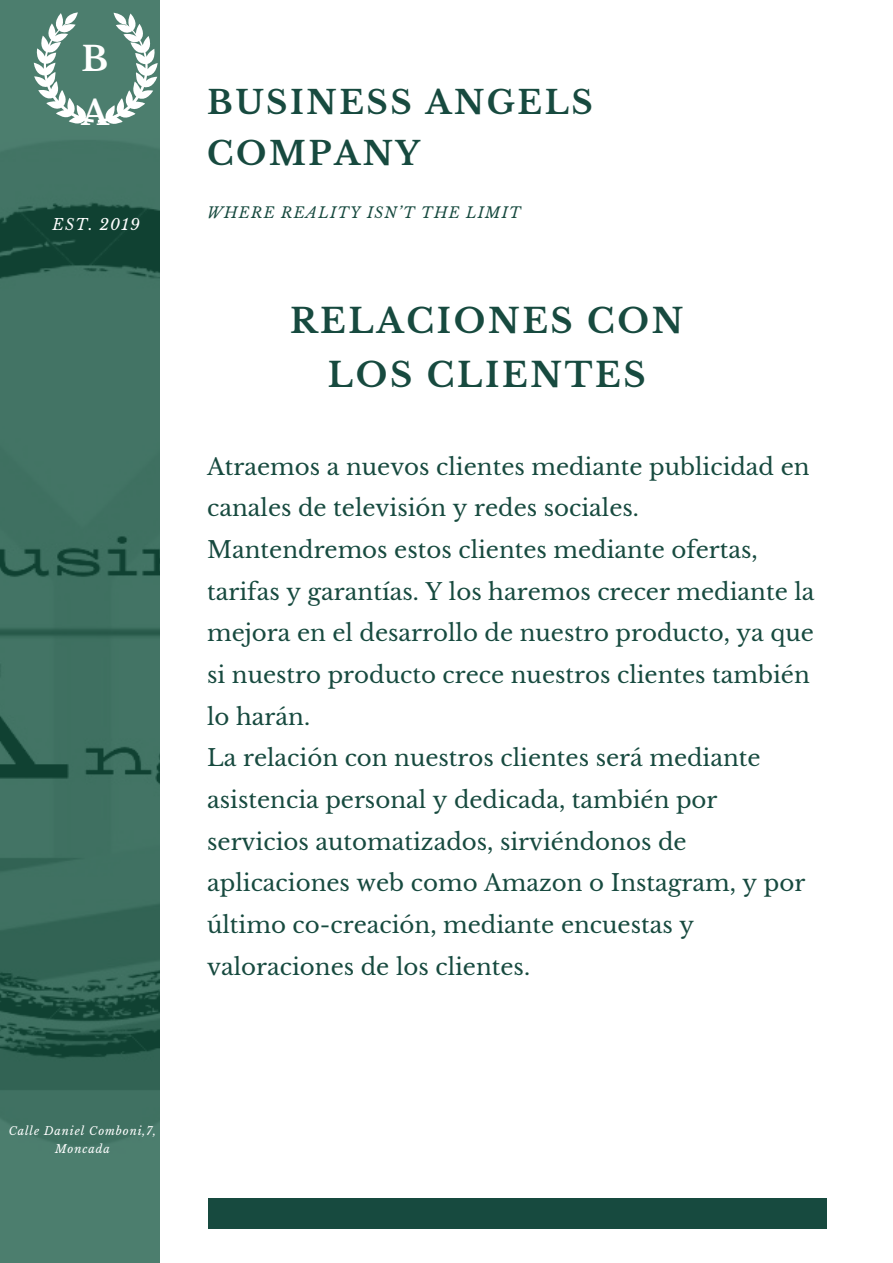
<style>
.page{position:relative;width:893px;height:1263px;background:#fff}
.page>*{position:absolute;margin:0;border:0;box-sizing:border-box;transform-origin:0 0}
.t1{font:700 33.6px/54px "Libre Baskerville";letter-spacing:.08em;color:#174a3f;text-align:center}
.t2{font:700 33.6px/54px "Libre Baskerville";color:#fff}
.t3{font:700 32.25px/51.8px "Libre Baskerville";letter-spacing:.08em;color:#174a3f}
.t4{font:22.95px/41.7px "Libre Baskerville";color:#174a3f}
.t5{font:italic 15.3px "Libre Baskerville";letter-spacing:.08em;color:#fff}
.t6{font:italic 14.85px "Libre Baskerville";letter-spacing:.08em;color:#174a3f}
.t7{font:italic 11.4px/18px "Libre Baskerville";letter-spacing:.08em;color:#fff;text-align:center}
</style>
<div class="page">
<img style="left:0;top:0;width:160px;height:1263px">
<div style="left:208px;top:1198px;width:618px;height:30px;background:#174a3f"></div>
<svg style="left:34px;top:12px;width:124px;height:112px"></svg>
<h1 class="t2" style="left:81px;top:32px;width:29px">B<br>A</h1>
<p class="t5" style="left:53px;top:215px;width:89px">EST. 2019</p>
<h2 class="t3" style="left:207px;top:76px;width:387px">BUSINESS ANGELS<br>COMPANY</h2>
<p class="t6" style="left:207px;top:204px;width:315px">WHERE REALITY ISN’T THE LIMIT</p>
<h1 class="t1" style="left:290px;top:294px;width:394px">RELACIONES CON<br>LOS CLIENTES</h1>
<p class="t4" style="left:207px;top:446px;width:609px">Atraemos a nuevos clientes mediante publicidad en canales de televisión y redes sociales.<br>Mantendremos estos clientes mediante ofertas, tarifas y garantías. Y los haremos crecer mediante la mejora en el desarrollo de nuestro producto, ya que si nuestro producto crece nuestros clientes también lo harán.<br>La relación con nuestros clientes será mediante asistencia personal y dedicada, también por servicios automatizados, sirviéndonos de aplicaciones web como Amazon o Instagram, y por último co-creación, mediante encuestas y valoraciones de los clientes.</p>
<p class="t7" style="left:9px;top:1122px;width:149px">Calle Daniel Comboni,7,<br>Moncada</p>
</div>
